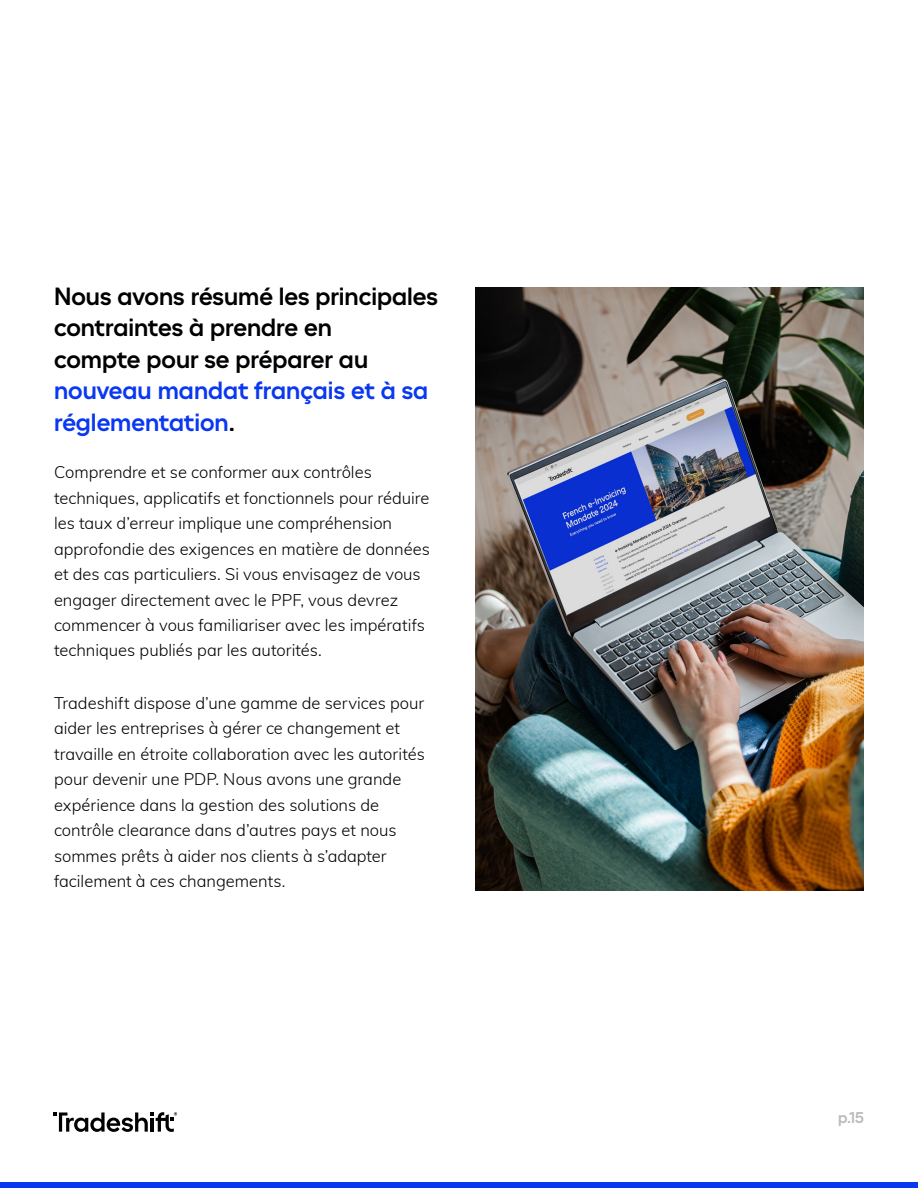
<style>
.page{position:relative;width:918px;height:1188px;background:#fff}
.page>*{position:absolute;margin:0;border:0;box-sizing:border-box;transform-origin:0 0}
.t1{font:500 24px/31.5px "Tradeshift";color:#000}
.t2{font:500 24px/31.5px "Tradeshift";color:#0a37f0}
.t3{font:300 16.5px/25.5px "Muli";color:#000}
.t4{font:500 15px "Tradeshift";color:#b9b9b9}
.s1{color:#000}
</style>
<div class="page">
<svg style="left:54px;top:1112px;width:123px;height:20px"></svg>
<div style="left:0;top:1182px;width:918px;height:6px;background:#0a37f0"></div>
<img style="left:475px;top:287px;width:389px;height:603px">
<h1 class="t1" style="left:54px;top:279px;width:385px">Nous avons résumé les principales contraintes à prendre en<br>compte pour se préparer au</h1>
<h1 class="t2" style="left:54px;top:374px;width:376px">nouveau mandat français et à sa réglementation<span class="s1">.</span></h1>
<p class="t3" style="left:54px;top:459px;width:377px">Comprendre et se conformer aux contrôles techniques, applicatifs et fonctionnels pour réduire les taux d’erreur implique une compréhension approfondie des exigences en matière de données et des cas particuliers. Si vous envisagez de vous engager directement avec le PPF, vous devrez commencer à vous familiariser avec les impératifs techniques publiés par les autorités.</p>
<p class="t3" style="left:54px;top:690px;width:372px">Tradeshift dispose d’une gamme de services pour aider les entreprises à gérer ce changement et travaille en étroite collaboration avec les autorités pour devenir une PDP. Nous avons une grande expérience dans la gestion des solutions de contrôle clearance dans d’autres pays et nous sommes prêts à aider nos clients à s’adapter facilement à ces changements.</p>
<p class="t4" style="left:838px;top:1108px;width:27px">p.15</p>
</div>
